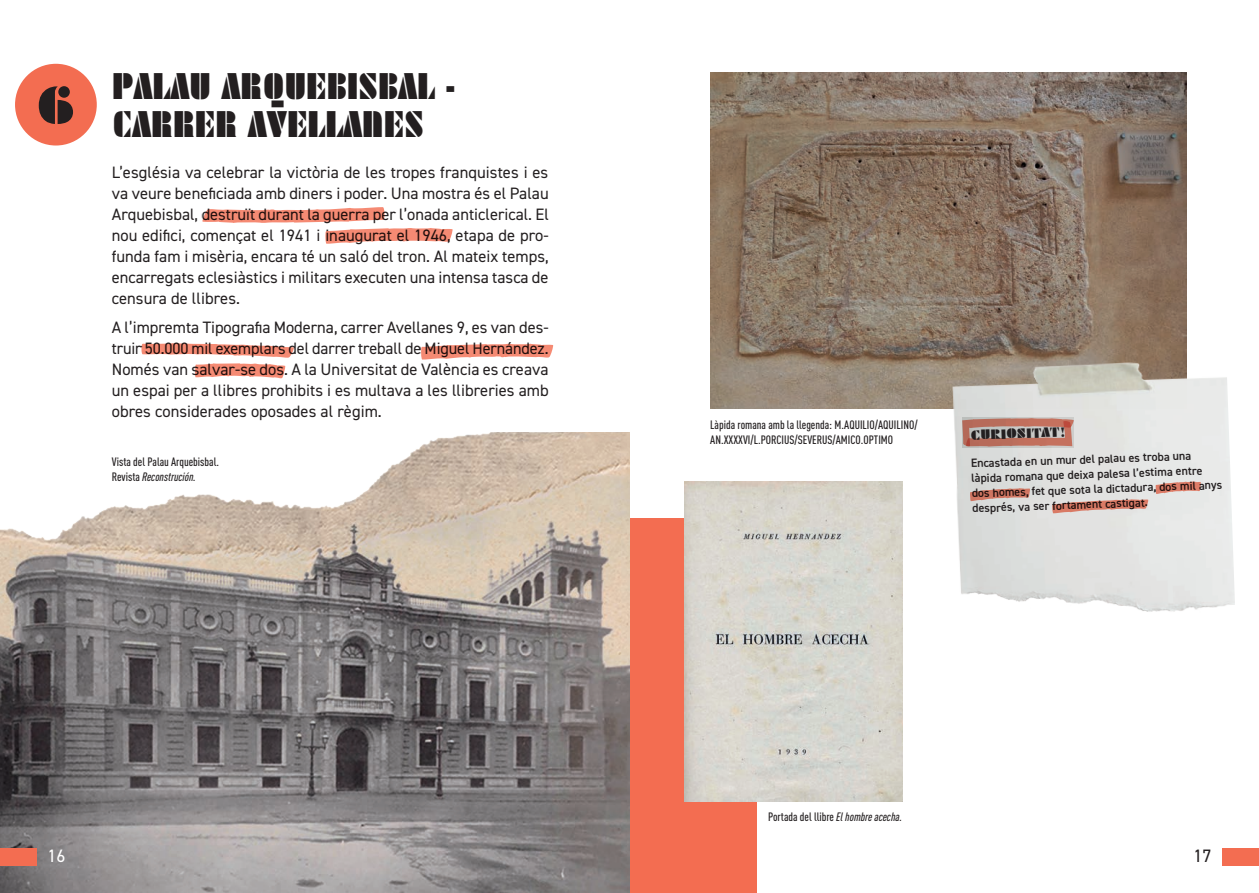
<style>
.page{position:relative;width:1259px;height:893px;background:#fff}
.page>*{position:absolute;margin:0;border:0;box-sizing:border-box;transform-origin:0 0}
.t1{font:63px "Dessau Pro Stenzil";color:#231f20}
.t2{font:41.25px "Dessau Pro Stenzil Variant";color:#231f20}
.t3{font:18px "DIN2014";color:#231f20}
.t4{font:18px "DIN2014";color:#fff}
.t5{font:16.5px/21px "DIN2014";color:#231f20;text-align:justify}
.t6{font:15px "Dessau Pro Stenzil";color:#231f20}
.t7{font:600 12px/15px "DIN2014";color:#231f20}
.t8{font:500 condensed 12px/15px "DIN Pro";color:#231f20}
.t9{font:italic 500 condensed 12px "DIN Pro";color:#231f20}
.s1{font-style:normal}
.s2{font-style:italic}
</style>
<div class="page">
<img style="left:710px;top:72px;width:476px;height:337px">
<div style="left:1222px;top:848px;width:37px;height:17px;background:#f36d51"></div>
<div style="left:15px;top:64px;width:82px;height:82px;background:#f36d51;border-radius:50%"></div>
<svg style="left:202px;top:207px;width:251px;height:37px"></svg>
<svg style="left:421px;top:344px;width:132px;height:16px"></svg>
<svg style="left:141px;top:343px;width:153px;height:36px"></svg>
<div style="left:533px;top:519px;width:224px;height:374px;background:#f36d51"></div>
<img style="left:685px;top:481px;width:217px;height:320px">
<img style="left:0;top:432px;width:629px;height:461px">
<div style="left:0;top:848px;width:36px;height:17px;background:#f36d51"></div>
<img style="left:948px;top:358px;width:287px;height:254px">
<svg style="left:1052px;top:499px;width:96px;height:15px"></svg>
<svg style="left:970px;top:488px;width:60px;height:13px"></svg>
<svg style="left:1155px;top:481px;width:46px;height:13px"></svg>
<svg style="left:962px;top:418px;width:111px;height:29px;background:#c09286"></svg>
<p class="t1" style="left:37px;top:71px;width:39px">6</p>
<p class="t2" style="left:112px;top:65px;width:345px">PALAU ARQUEBISBAL -</p>
<p class="t2" style="left:112px;top:103px;width:314px">CARRER AVELLANES</p>
<p class="t5" style="left:112px;top:161px;width:438px">L’església va celebrar la victòria de les tropes franquistes i es va veure beneficiada amb diners i poder. Una mostra és el Palau Arquebisbal, destruït durant la guerra per l’onada anticlerical. El nou edifici, començat el 1941 i inaugurat el 1946, etapa de pro&shy;funda fam i misèria, encara té un saló del tron. Al mateix temps, encarregats eclesiàstics i militars executen una intensa tasca de censura de llibres.</p>
<p class="t5" style="left:112px;top:317px;width:438px">A l’impremta Tipografia Moderna, carrer Avellanes 9, es van des&shy;truir 50.000 mil exemplars del darrer treball de Miguel Hernández.<br>Només van salvar-se dos. A la Universitat de València es creava un espai per a llibres prohibits i es multava a les llibreries amb obres considerades oposades al règim.</p>
<p class="t8" style="left:112px;top:453px;width:109px">Vista del Palau Arquebisbal.</p>
<p class="t9" style="left:112px;top:468px;width:86px"><span class="s1">Revista</span> Reconstrución.</p>
<p class="t4" style="left:47px;top:845px;width:19px">16</p>
<p class="t8" style="left:710px;top:416px;width:209px">Làpida romana amb la llegenda: M.AQUILIO/AQUILINO/<br>AN.XXXXVI/L.PORCIUS/SEVERUS/AMICO.OPTIMO</p>
<p class="t6" style="left:970px;top:427px;width:96px;rotate:-2deg">CURIOSITAT!</p>
<p class="t7" style="left:970px;top:456px;width:252px;rotate:-2deg">Encastada en un mur del palau es troba una làpida romana que deixa palesa l’estima entre dos homes, fet que sota la dictadura, dos mil anys després, va ser fortament castigat.</p>
<p class="t8" style="left:768px;top:808px;width:136px">Portada del llibre <span class="s2">El hombre acecha.</span></p>
<p class="t3" style="left:1193px;top:845px;width:19px">17</p>
</div>
